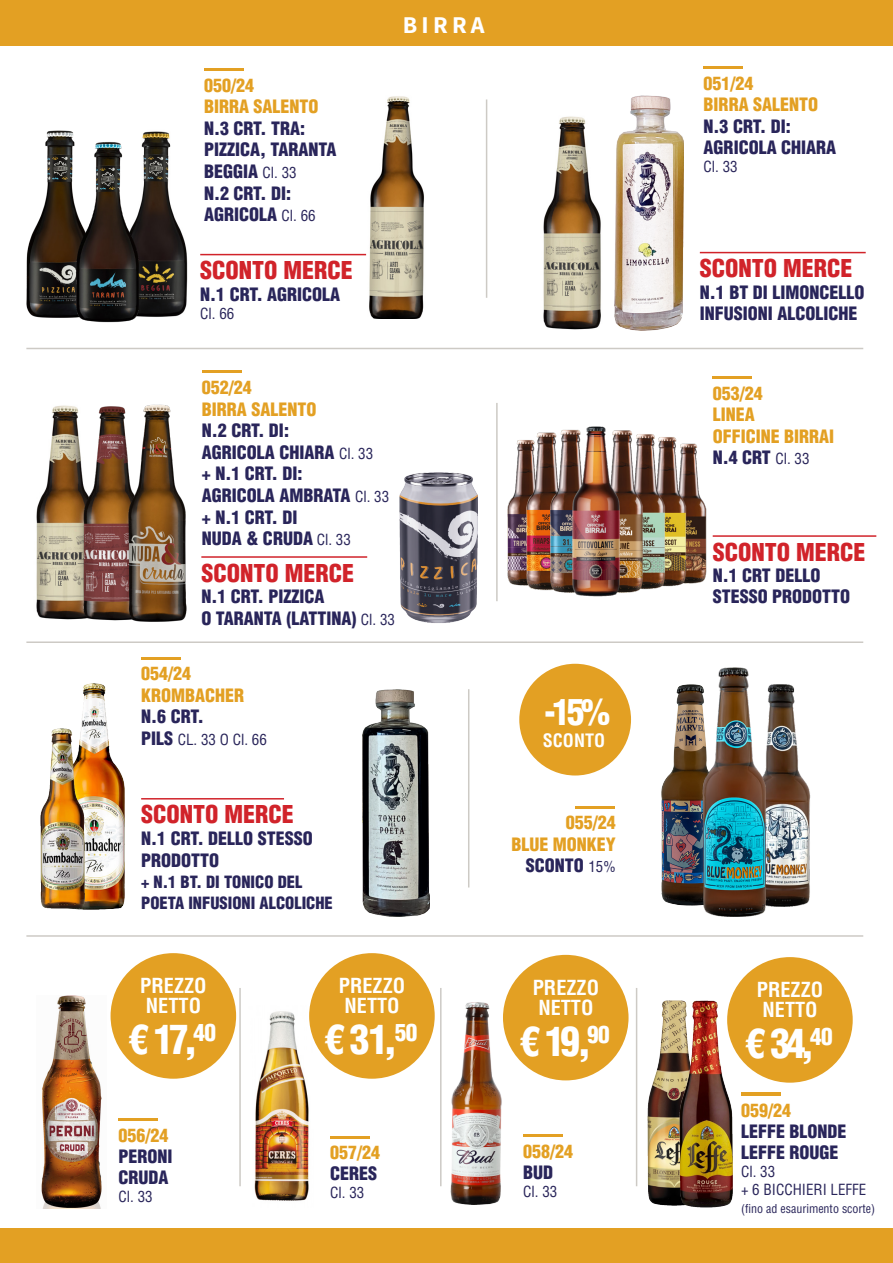
<style>
.page{position:relative;width:893px;height:1263px;background:#fff}
.page>*{position:absolute;margin:0;border:0;box-sizing:border-box;transform-origin:0 0}
.t1{font:900 condensed 39.75px "Helvetica LT Std";letter-spacing:-.12em;color:#fff}
.t2{font:900 condensed 35.4px "Helvetica LT Std";color:#fff}
.t3{font:900 condensed 24px "Helvetica LT Std";color:#d1232a}
.t4{font:700 24px "Source Sans Pro";letter-spacing:.18em;color:#fff}
.t5{font:700 condensed 20.25px/20.2px "Helvetica LT Std";color:#fff}
.t6{font:900 condensed 18px "Helvetica LT Std";color:#29255a}
.t7{font:900 condensed 18px "Helvetica LT Std";color:#e3a023}
.t8{font:700 condensed 18px "Helvetica LT Std";color:#fff}
.t9{font:900 condensed 16.5px "Helvetica LT Std";color:#29255a}
.t10{font:condensed 15px "Helvetica LT Std";color:#29255a}
.t11{font:condensed 12px "Helvetica LT Std";color:#29255a}
.s1{font-weight:400;font-size:15px}
.s2{font-weight:900;font-size:18px}
</style>
<div class="page">
<div style="left:0;top:0;width:893px;height:45px;background:#e3a023"></div>
<div style="left:0;top:1229px;width:893px;height:34px;background:#e3a023"></div>
<hr style="left:26px;top:348px;width:837px;height:1px;background:#cdcac5">
<hr style="left:26px;top:641px;width:837px;height:2px;background:#cdcac5">
<hr style="left:26px;top:935px;width:837px;height:2px;background:#cdcac5">
<hr style="left:496px;top:403px;width:2px;height:198px;background:#cdcac5">
<hr style="left:486px;top:99px;width:1px;height:199px;background:#cdcac5">
<hr style="left:239px;top:988px;width:2px;height:198px;background:#cdcac5">
<hr style="left:636px;top:988px;width:1px;height:198px;background:#cdcac5">
<hr style="left:440px;top:988px;width:2px;height:198px;background:#cdcac5">
<hr style="left:468px;top:689px;width:1px;height:198px;background:#cdcac5">
<hr style="left:204px;top:68px;width:40px;height:2px;background:#e3a023">
<hr style="left:202px;top:371px;width:39px;height:2px;background:#e3a023">
<hr style="left:704px;top:66px;width:39px;height:2px;background:#e3a023">
<img style="left:26px;top:130px;width:48px;height:188px">
<img style="left:141px;top:131px;width:47px;height:186px">
<img style="left:365px;top:96px;width:59px;height:223px">
<img style="left:74px;top:142px;width:67px;height:181px">
<hr style="left:200px;top:254px;width:166px;height:1px;background:#d1232a">
<hr style="left:201px;top:556px;width:166px;height:2px;background:#d1232a">
<hr style="left:700px;top:252px;width:166px;height:1px;background:#d1232a">
<img style="left:543px;top:116px;width:58px;height:214px">
<img style="left:36px;top:405px;width:43px;height:215px">
<img style="left:614px;top:95px;width:69px;height:236px">
<img style="left:79px;top:406px;width:46px;height:215px">
<img style="left:125px;top:404px;width:62px;height:218px">
<hr style="left:713px;top:535px;width:163px;height:2px;background:#d1232a">
<hr style="left:713px;top:376px;width:39px;height:3px;background:#e3a023">
<hr style="left:576px;top:806px;width:39px;height:2px;background:#e3a023">
<img style="left:507px;top:426px;width:200px;height:171px">
<hr style="left:141px;top:657px;width:40px;height:2px;background:#e3a023">
<img style="left:62px;top:683px;width:63px;height:227px">
<hr style="left:141px;top:798px;width:143px;height:1px;background:#d1232a">
<img style="left:40px;top:728px;width:45px;height:180px">
<img style="left:363px;top:689px;width:67px;height:227px">
<div style="left:519px;top:664px;width:112px;height:111px;background:#e3a023;border-radius:50%"></div>
<img style="left:661px;top:685px;width:40px;height:220px">
<img style="left:768px;top:684px;width:42px;height:222px">
<img style="left:701px;top:667px;width:67px;height:249px">
<hr style="left:118px;top:1118px;width:40px;height:2px;background:#e3a023">
<div style="left:111px;top:953px;width:125px;height:126px;background:#e3a023;border-radius:50%"></div>
<img style="left:41px;top:995px;width:61px;height:214px">
<img style="left:254px;top:1006px;width:60px;height:195px">
<div style="left:309px;top:953px;width:126px;height:126px;background:#e3a023;border-radius:50%"></div>
<hr style="left:330px;top:1136px;width:40px;height:2px;background:#e3a023">
<hr style="left:523px;top:1135px;width:40px;height:2px;background:#e3a023">
<hr style="left:741px;top:1092px;width:39px;height:3px;background:#e3a023">
<div style="left:503px;top:955px;width:125px;height:125px;background:#e3a023;border-radius:50%"></div>
<div style="left:727px;top:957px;width:126px;height:126px;background:#e3a023;border-radius:50%"></div>
<img style="left:450px;top:1003px;width:52px;height:202px">
<img style="left:647px;top:1000px;width:32px;height:206px">
<img style="left:679px;top:1000px;width:54px;height:207px">
<img style="left:399px;top:472px;width:78px;height:151px">
<p class="t7" style="left:204px;top:74px;width:52px">050/24</p>
<p class="t7" style="left:204px;top:95px;width:116px">BIRRA SALENTO</p>
<p class="t6" style="left:204px;top:117px;width:103px">N.3 CRT. TRA:</p>
<p class="t6" style="left:204px;top:138px;width:134px">PIZZICA, TARANTA</p>
<p class="t6" style="left:204px;top:160px;width:94px">BEGGIA <span class="s1">Cl. 33</span></p>
<p class="t6" style="left:204px;top:182px;width:89px">N.2 CRT. DI:</p>
<p class="t6" style="left:204px;top:203px;width:113px">AGRICOLA <span class="s1">Cl. 66</span></p>
<p class="t3" style="left:200px;top:255px;width:154px">SCONTO MERCE</p>
<p class="t6" style="left:200px;top:283px;width:142px">N.1 CRT. AGRICOLA</p>
<p class="t10" style="left:200px;top:304px;width:36px">Cl. 66</p>
<p class="t4" style="left:403px;top:10px;width:83px">BIRRA</p>
<p class="t7" style="left:202px;top:376px;width:52px">052/24</p>
<p class="t7" style="left:202px;top:397px;width:116px">BIRRA SALENTO</p>
<p class="t6" style="left:202px;top:419px;width:89px">N.2 CRT. DI:</p>
<p class="t6" style="left:202px;top:441px;width:173px">AGRICOLA CHIARA <span class="s1">Cl. 33</span></p>
<p class="t6" style="left:202px;top:462px;width:102px">+ N.1 CRT. DI:</p>
<p class="t6" style="left:202px;top:484px;width:189px">AGRICOLA AMBRATA <span class="s1">Cl. 33</span></p>
<p class="t6" style="left:202px;top:505px;width:97px">+ N.1 CRT. DI</p>
<p class="t6" style="left:202px;top:527px;width:150px">NUDA &amp; CRUDA <span class="s1">Cl. 33</span></p>
<p class="t3" style="left:201px;top:557px;width:154px">SCONTO MERCE</p>
<p class="t6" style="left:201px;top:585px;width:125px">N.1 CRT. PIZZICA</p>
<p class="t6" style="left:201px;top:607px;width:195px">O TARANTA (LATTINA) <span class="s1">Cl. 33</span></p>
<p class="t7" style="left:141px;top:662px;width:52px">054/24</p>
<p class="t7" style="left:141px;top:684px;width:105px">KROMBACHER</p>
<p class="t6" style="left:141px;top:705px;width:64px">N.6 CRT.</p>
<p class="t10" style="left:141px;top:730px;width:127px"><span class="s2">PILS</span> CL. 33 O Cl. 66</p>
<p class="t3" style="left:141px;top:799px;width:154px">SCONTO MERCE</p>
<p class="t6" style="left:141px;top:827px;width:173px">N.1 CRT. DELLO STESSO</p>
<p class="t6" style="left:141px;top:848px;width:80px">PRODOTTO</p>
<p class="t9" style="left:141px;top:871px;width:163px">+ N.1 BT. DI TONICO DEL</p>
<p class="t9" style="left:141px;top:892px;width:193px">POETA INFUSIONI ALCOLICHE</p>
<p class="t2" style="left:544px;top:690px;width:67px">-15%</p>
<p class="t8" style="left:543px;top:729px;width:64px">SCONTO</p>
<p class="t7" style="left:566px;top:811px;width:52px">055/24</p>
<p class="t7" style="left:511px;top:833px;width:106px">BLUE MONKEY</p>
<p class="t6" style="left:526px;top:854px;width:92px">SCONTO <span class="s1">15%</span></p>
<p class="t5" style="left:140px;top:975px;width:68px">PREZZO<br>NETTO</p>
<p class="t1" style="left:129px;top:1014px;width:89px">€ 17,<sup>40</sup></p>
<p class="t7" style="left:118px;top:1124px;width:52px">056/24</p>
<p class="t6" style="left:118px;top:1145px;width:56px">PERONI</p>
<p class="t6" style="left:118px;top:1166px;width:52px">CRUDA</p>
<p class="t10" style="left:118px;top:1187px;width:36px">Cl. 33</p>
<p class="t5" style="left:339px;top:975px;width:68px">PREZZO<br>NETTO</p>
<p class="t1" style="left:325px;top:1014px;width:94px">€ 31,<sup>50</sup></p>
<p class="t7" style="left:330px;top:1141px;width:52px">057/24</p>
<p class="t6" style="left:330px;top:1162px;width:49px">CERES</p>
<p class="t10" style="left:330px;top:1183px;width:36px">Cl. 33</p>
<p class="t5" style="left:533px;top:977px;width:68px">PREZZO<br>NETTO</p>
<p class="t1" style="left:520px;top:1016px;width:91px">€ 19,<sup>90</sup></p>
<p class="t7" style="left:523px;top:1140px;width:52px">058/24</p>
<p class="t6" style="left:523px;top:1161px;width:32px">BUD</p>
<p class="t10" style="left:523px;top:1182px;width:36px">Cl. 33</p>
<p class="t7" style="left:704px;top:72px;width:52px">051/24</p>
<p class="t7" style="left:704px;top:93px;width:116px">BIRRA SALENTO</p>
<p class="t6" style="left:704px;top:115px;width:89px">N.3 CRT. DI:</p>
<p class="t6" style="left:704px;top:136px;width:134px">AGRICOLA CHIARA</p>
<p class="t10" style="left:704px;top:157px;width:36px">Cl. 33</p>
<p class="t3" style="left:700px;top:253px;width:154px">SCONTO MERCE</p>
<p class="t6" style="left:700px;top:281px;width:166px">N.1 BT DI LIMONCELLO</p>
<p class="t6" style="left:700px;top:302px;width:159px">INFUSIONI ALCOLICHE</p>
<p class="t7" style="left:713px;top:382px;width:52px">053/24</p>
<p class="t7" style="left:713px;top:403px;width:44px">LINEA</p>
<p class="t7" style="left:713px;top:425px;width:123px">OFFICINE BIRRAI</p>
<p class="t6" style="left:713px;top:446px;width:98px">N.4 CRT <span class="s1">Cl. 33</span></p>
<p class="t3" style="left:713px;top:536px;width:154px">SCONTO MERCE</p>
<p class="t6" style="left:713px;top:563px;width:109px">N.1 CRT DELLO</p>
<p class="t6" style="left:713px;top:584px;width:139px">STESSO PRODOTTO</p>
<p class="t5" style="left:757px;top:979px;width:68px">PREZZO<br>NETTO</p>
<p class="t1" style="left:745px;top:1018px;width:89px">€ 34,<sup>40</sup></p>
<p class="t7" style="left:741px;top:1099px;width:52px">059/24</p>
<p class="t6" style="left:741px;top:1120px;width:107px">LEFFE BLONDE</p>
<p class="t6" style="left:741px;top:1141px;width:99px">LEFFE ROUGE</p>
<p class="t10" style="left:741px;top:1162px;width:36px">Cl. 33</p>
<p class="t10" style="left:741px;top:1180px;width:127px">+ 6 BICCHIERI LEFFE</p>
<p class="t11" style="left:741px;top:1201px;width:136px">(fino ad esaurimento scorte)</p>
</div>
